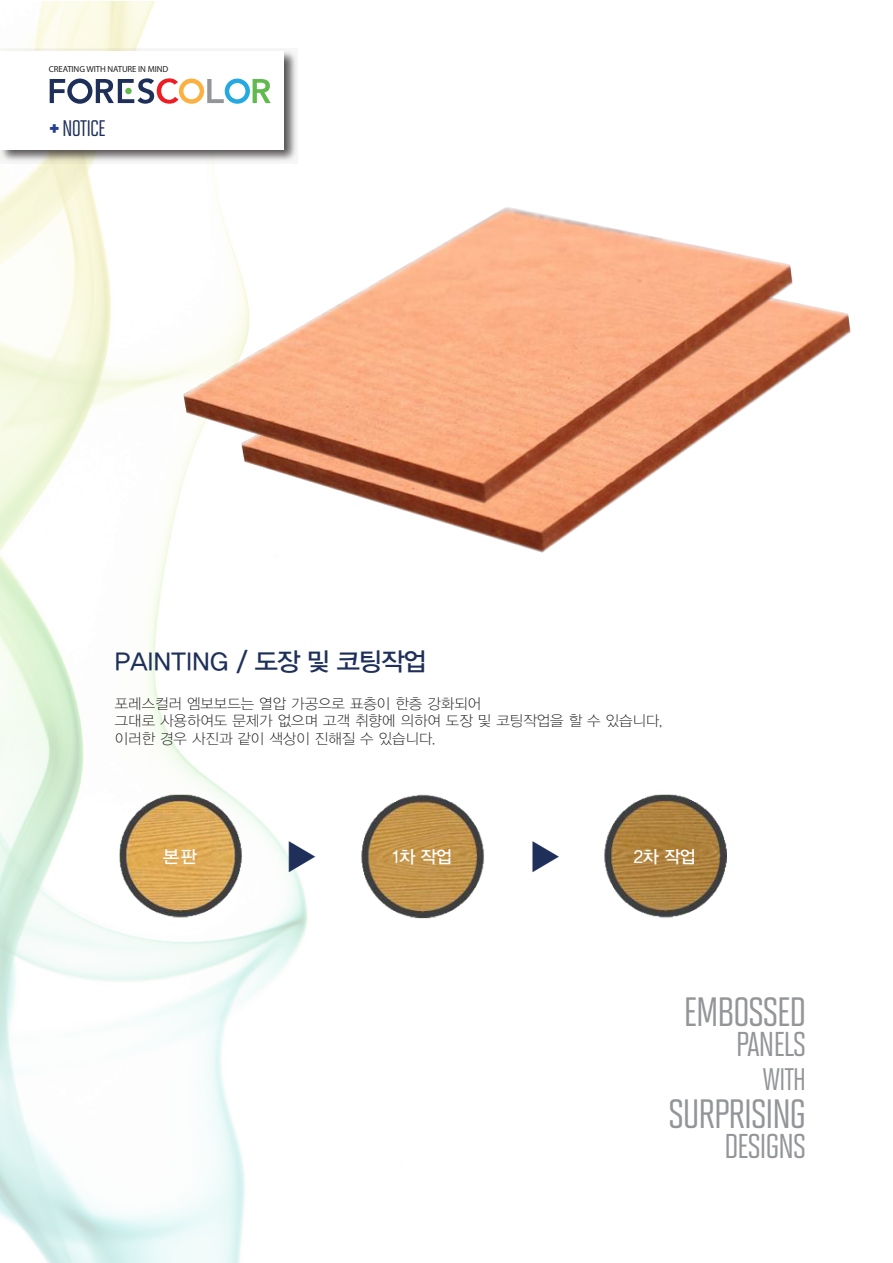
<style>
.page{position:relative;width:893px;height:1263px;background:#fff}
.page>*{position:absolute;margin:0;border:0;box-sizing:border-box;transform-origin:0 0}
.t1{font:44.4px "YDVYGO Std 13";color:#1e305a}
.t2{font:500 40.95px "Solano Gothic MVB";letter-spacing:-.04em;color:#939598}
.t3{font:500 34.35px "Solano Gothic MVB";letter-spacing:-.04em;color:#939598}
.t4{font:500 31.2px "Solano Gothic MVB";color:#939598}
.t5{font:25.2px "YDVYGO Std 13";letter-spacing:.02em;color:#1e305a}
.t6{font:500 22.5px "Solano Gothic MVB";letter-spacing:-.04em;color:#1e305a}
.t7{font:17.4px "YDVYGO Std 13";letter-spacing:-.02em;color:#fff}
.t8{font:14.55px/17.5px "YDVYGO Std 11";color:#231f20}
.t9{font:8.85px "Myriad Pro";letter-spacing:-.01em;color:#231f20}
</style>
<div class="page">
<img style="left:0;top:1px;width:307px;height:1262px">
<div style="left:0;top:49px;width:298px;height:115px;background:#231f20;opacity:.75"></div>
<div style="left:0;top:51px;width:284px;height:99px;background:#fff"></div>
<svg style="left:50px;top:78px;width:221px;height:26px"></svg>
<img style="left:223px;top:310px;width:628px;height:275px">
<img style="left:166px;top:186px;width:664px;height:350px">
<img style="left:103px;top:789px;width:624px;height:133px">
<p class="t9" style="left:49px;top:64px;width:121px">CREATING WITH NATURE IN MIND</p>
<h3 class="t6" style="left:49px;top:116px;width:58px"><sup>✚</sup> NOTICE</h3>
<h3 class="t5" style="left:115px;top:648px;width:313px">PAINTING / 도장 및 코팅작업</h3>
<p class="t8" style="left:115px;top:695px;width:549px">포레스컬러 엠보보드는 열압 가공으로 표층이 한층 강화되어<br>그대로 사용하여도 문제가 없으며 고객 취향에 의하여 도장 및 코팅작업을 할 수 있습니다, 이러한 경우 사진과 같이 색상이 진해질 수 있습니다.</p>
<p class="t7" style="left:163px;top:848px;width:35px">본판</p>
<h1 class="t1" style="left:281px;top:835px;width:42px">▶</h1>
<h1 class="t1" style="left:525px;top:835px;width:42px">▶</h1>
<p class="t7" style="left:393px;top:848px;width:61px">1차 작업</p>
<p class="t7" style="left:634px;top:848px;width:63px">2차 작업</p>
<h2 class="t2" style="left:684px;top:989px;width:124px">EMBOSSED</h2>
<h3 class="t3" style="left:736px;top:1025px;width:72px">PANELS</h3>
<h3 class="t4" style="left:762px;top:1062px;width:45px">WITH</h3>
<h2 class="t2" style="left:668px;top:1091px;width:140px">SURPRISING</h2>
<h3 class="t3" style="left:724px;top:1127px;width:84px">DESIGNS</h3>
</div>
